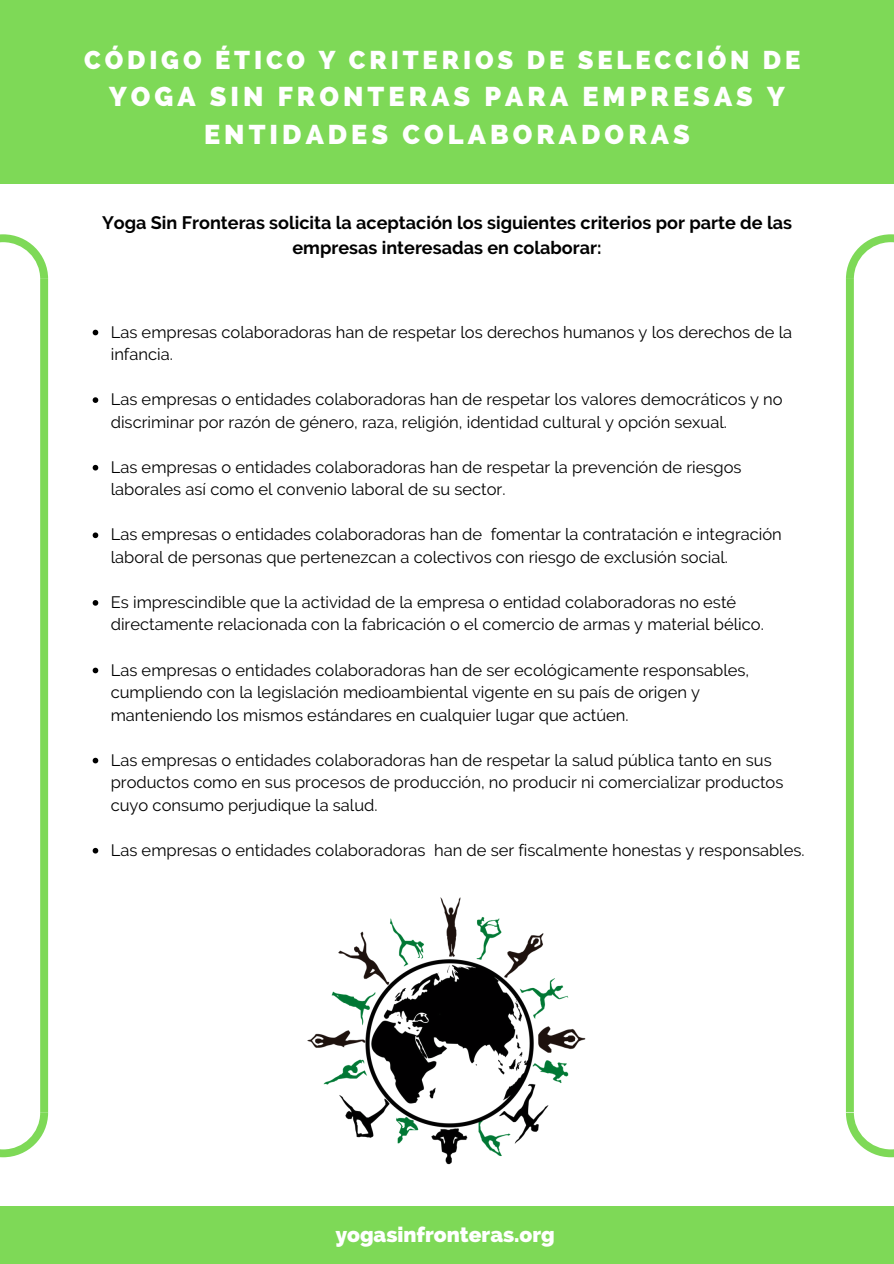
<style>
.page{position:relative;width:894px;height:1264px;background:#fff}
.page>*{position:absolute;margin:0;border:0;box-sizing:border-box;transform-origin:0 0}
.t1{font:800 27px/38.1px "Raleway";letter-spacing:.15em;color:#fff;text-align:center}
.t2{font:800 25.65px "Raleway";letter-spacing:.15em;color:#fff}
.t3{font:800 21px "Raleway";color:#fff}
.t4{font:700 18px/24.8px "Raleway";color:#000;text-align:center}
.t5{font:16.5px/22.5px "Raleway";color:#000}
</style>
<div class="page">
<div style="left:0;top:0;width:893px;height:183px;background:#7ed957"></div>
<div style="left:0;top:1205px;width:893px;height:58px;background:#7ed957"></div>
<svg style="left:845px;top:234px;width:48px;height:923px"></svg>
<svg style="left:0;top:234px;width:48px;height:923px"></svg>
<svg style="left:93px;top:330px;width:5px;height:5px"></svg>
<svg style="left:93px;top:397px;width:5px;height:6px"></svg>
<svg style="left:93px;top:465px;width:5px;height:5px"></svg>
<svg style="left:93px;top:532px;width:5px;height:6px"></svg>
<svg style="left:93px;top:600px;width:5px;height:5px"></svg>
<svg style="left:93px;top:667px;width:5px;height:6px"></svg>
<svg style="left:93px;top:757px;width:5px;height:6px"></svg>
<svg style="left:93px;top:847px;width:5px;height:6px"></svg>
<img style="left:307px;top:897px;width:279px;height:268px">
<h2 class="t2" style="left:84px;top:45px;width:717px">CÓDIGO ÉTICO Y CRITERIOS DE SELECCIÓN DE</h2>
<h1 class="t1" style="left:109px;top:77px;width:677px">YOGA SIN FRONTERAS PARA EMPRESAS Y<br>ENTIDADES COLABORADORAS</h1>
<p class="t4" style="left:102px;top:211px;width:691px">Yoga Sin Fronteras solicita la aceptación los siguientes criterios por parte de las empresas interesadas en colaborar:</p>
<p class="t5" style="left:111px;top:320px;width:682px">Las empresas colaboradoras han de respetar los derechos humanos y los derechos de la infancia.</p>
<p class="t5" style="left:111px;top:388px;width:673px">Las empresas o entidades colaboradoras han de respetar los valores democráticos y no discriminar por razón de género, raza, religión, identidad cultural y opción sexual.</p>
<p class="t5" style="left:111px;top:455px;width:632px">Las empresas o entidades colaboradoras han de respetar la prevención de riesgos laborales así como el convenio laboral de su sector.</p>
<p class="t5" style="left:111px;top:523px;width:672px">Las empresas o entidades colaboradoras han de fomentar la contratación e integración laboral de personas que pertenezcan a colectivos con riesgo de exclusión social.</p>
<p class="t5" style="left:111px;top:591px;width:654px">Es imprescindible que la actividad de la empresa o entidad colaboradoras no esté directamente relacionada con la fabricación o el comercio de armas y material bélico.</p>
<p class="t5" style="left:111px;top:658px;width:640px">Las empresas o entidades colaboradoras han de ser ecológicamente responsables, cumpliendo con la legislación medioambiental vigente en su país de origen y manteniendo los mismos estándares en cualquier lugar que actúen.</p>
<p class="t5" style="left:111px;top:748px;width:674px">Las empresas o entidades colaboradoras han de respetar la salud pública tanto en sus productos como en sus procesos de producción, no producir ni comercializar productos cuyo consumo perjudique la salud.</p>
<p class="t5" style="left:111px;top:838px;width:695px">Las empresas o entidades colaboradoras han de ser fiscalmente honestas y responsables.</p>
<p class="t3" style="left:335px;top:1222px;width:220px">yogasinfronteras.org</p>
</div>
